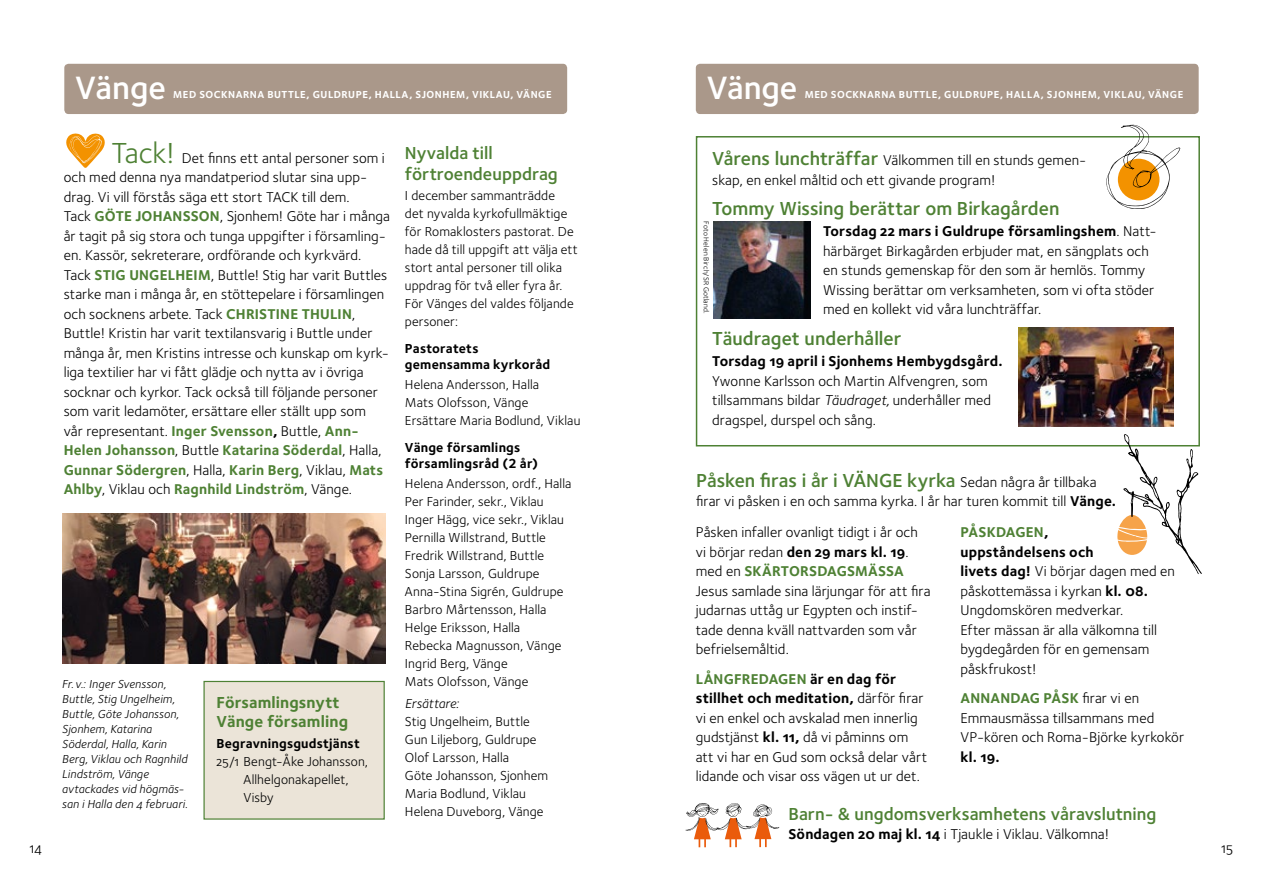
<style>
.page{position:relative;width:1263px;height:893px;background:#fff}
.page>*{position:absolute;margin:0;border:0;box-sizing:border-box;transform-origin:0 0}
.t1{font:33.45px "Foundry Sterling Demi OSF";color:#fff}
.t2{font:19.5px "Foundry Sterling Demi OSF";color:#4e8134}
.t3{font:18px/20.2px "Foundry Sterling Demi OSF";color:#4e8134}
.t4{font:16.5px/19.5px "Foundry Sterling Bold OSF";letter-spacing:.005em;color:#4e8134}
.t5{font:14.7px/19.5px "Foundry Sterling Book OSF";letter-spacing:.005em;color:#000}
.t6{font:14.7px/19.5px "Foundry Sterling Bold OSF";letter-spacing:.01em;color:#4e8134;text-align:justify}
.t7{font:14.7px/19.5px "Foundry Sterling Bold OSF";letter-spacing:.01em;color:#000}
.t8{font:13.5px/18px "Foundry Sterling Book OSF";letter-spacing:.01em;color:#000}
.t9{font:700 13.5px/16.5px "Foundry Sterling";letter-spacing:.015em;color:#000}
.t10{font:13.5px "Foundry Sterling Bold OSF";letter-spacing:.015em;color:#000}
.t11{font:13.5px "Foundry Sterling Book Italic OSF";letter-spacing:.005em;color:#000}
.t12{font:12px/15px "Foundry Sterling Book Italic OSF";letter-spacing:.01em;color:#000}
.t13{font:10.5px "Foundry Sterling Bold OSF";letter-spacing:.05em;color:#fff}
.t14{font:7.5px "Foundry Sterling Book OSF";letter-spacing:.02em;color:#000}
.s1{font-size:30px;color:#4e8134}
.s2{font-family:"Foundry Sterling Bold OSF";color:#4e8134}
.s3{font-family:"Foundry Sterling Bold OSF"}
.s4{font-family:"Foundry Sterling Book OSF";color:#000}
.s5{font-family:"Foundry Sterling Demi OSF";font-size:19.5px;color:#4e8134}
.s6{font-family:"Foundry Sterling Book OSF"}
.s7{font-family:"Foundry Sterling Book Italic OSF"}
.s8{font-family:"Foundry Sterling Book OSF";font-size:14.7px;color:#000}
.s9{color:#4e8134}
</style>
<div class="page">
<div style="left:696px;top:136px;width:504px;height:310px;border:2px solid #4e8134"></div>
<div style="left:64px;top:64px;width:503px;height:50px;background:#aa988a;border-radius:4px"></div>
<div style="left:696px;top:64px;width:503px;height:50px;background:#aa988a;border-radius:4px"></div>
<div style="left:203px;top:681px;width:182px;height:139px;background:#ebe4d8;border:1px solid #4e8134"></div>
<svg style="left:1106px;top:125px;width:74px;height:84px"></svg>
<img style="left:1018px;top:328px;width:155px;height:98px">
<img style="left:713px;top:221px;width:97px;height:98px">
<svg style="left:1117px;top:434px;width:85px;height:140px"></svg>
<svg style="left:685px;top:803px;width:94px;height:44px"></svg>
<img style="left:63px;top:513px;width:322px;height:150px">
<svg style="left:66px;top:134px;width:39px;height:34px"></svg>
<h1 class="t1" style="left:75px;top:64px;width:92px">Vänge</h1>
<p class="t13" style="left:173px;top:87px;width:380px">MED SOCKNARNA BUTTLE, GULDRUPE, HALLA, SJONHEM, VIKLAU, VÄNGE</p>
<p class="t5" style="left:64px;top:148px;width:328px;text-indent:48px"><span class="s1">Tack!</span> Det finns ett antal personer som i och med denna nya mandatperiod slutar sina upp&shy;drag. Vi vill förstås säga ett stort TACK till dem.<br>Tack <span class="s2">GÖTE JOHANSSON</span>, Sjonhem! Göte har i många år tagit på sig stora och tunga uppgifter i församling&shy;en. Kassör, sekreterare, ordförande och kyrkvärd.<br>Tack <span class="s2">STIG UNGELHEIM</span>, Buttle! Stig har varit Buttles starke man i många år, en stöttepelare i församlingen och socknens arbete. Tack <span class="s2">CHRISTINE THULIN</span>, Buttle! Kristin har varit textilansvarig i Buttle under många år, men Kristins intresse och kunskap om kyrk&shy;liga textilier har vi fått glädje och nytta av i övriga socknar och kyrkor. Tack också till följande personer som varit ledamöter, ersättare eller ställt upp som<br>vår representant. <span class="s2">Inger Svensson</span><span class="s3">,</span> Buttle, <span class="s2">Ann-</span></p>
<p class="t6" style="left:64px;top:440px;width:321px">Helen Johansson<span class="s4">, Buttle</span> Katarina Söderdal<span class="s4">, Halla, </span>Gunnar Södergren<span class="s4">, Halla,</span> Karin Berg<span class="s4">, Viklau,</span> Mats Ahlby<span class="s4">, Viklau och</span> Ragnhild Lindström<span class="s4">, Vänge.</span></p>
<p class="t12" style="left:62px;top:676px;width:127px">Fr. v.: Inger Svensson,<br>Buttle, Stig Ungelheim,<br>Buttle, Göte Johansson,<br>Sjonhem, Katarina<br>Söderdal, Halla, Karin<br>Berg, Viklau och Ragnhild<br>Lindström, Vänge avtackades vid högmäs&shy;san i Halla den 4 februari.</p>
<p class="t4" style="left:217px;top:692px;width:133px">Församlingsnytt<br>Vänge församling</p>
<p class="t10" style="left:217px;top:734px;width:145px">Begravningsgudstjänst</p>
<p class="t8" style="left:244px;top:752px;width:126px;text-indent:-27px">25/1 Bengt-Åke Johansson,<br>Allhelgonakapellet,<br>Visby</p>
<p class="t3" style="left:405px;top:143px;width:154px">Nyvalda till förtroendeuppdrag</p>
<p class="t8" style="left:405px;top:186px;width:174px">I december sammanträdde<br>det nyvalda kyrkofullmäktige för Romaklosters pastorat. De hade då till uppgift att välja ett stort antal personer till olika uppdrag för två eller fyra år.<br>För Vänges del valdes följande personer:</p>
<p class="t9" style="left:405px;top:340px;width:147px">Pastoratets gemensamma kyrkoråd</p>
<p class="t8" style="left:405px;top:375px;width:177px">Helena Andersson, Halla<br>Mats Olofsson, Vänge<br>Ersättare Maria Bodlund, Viklau</p>
<p class="t9" style="left:405px;top:439px;width:135px">Vänge församlings församlingsråd (2 år)</p>
<p class="t8" style="left:405px;top:474px;width:168px">Helena Andersson, ordf., Halla<br>Per Farinder, sekr., Viklau<br>Inger Hägg, vice sekr., Viklau<br>Pernilla Willstrand, Buttle<br>Fredrik Willstrand, Buttle<br>Sonja Larsson, Guldrupe<br>Anna-Stina Sigrén, Guldrupe<br>Barbro Mårtensson, Halla<br>Helge Eriksson, Halla<br>Rebecka Magnusson, Vänge<br>Ingrid Berg, Vänge<br>Mats Olofsson, Vänge</p>
<p class="t11" style="left:405px;top:694px;width:56px">Ersättare:</p>
<p class="t8" style="left:405px;top:712px;width:145px">Stig Ungelheim, Buttle<br>Gun Liljeborg, Guldrupe<br>Olof Larsson, Halla<br>Göte Johansson, Sjonhem<br>Maria Bodlund, Viklau<br>Helena Duveborg, Vänge</p>
<h1 class="t1" style="left:707px;top:64px;width:92px">Vänge</h1>
<p class="t13" style="left:805px;top:87px;width:380px">MED SOCKNARNA BUTTLE, GULDRUPE, HALLA, SJONHEM, VIKLAU, VÄNGE</p>
<p class="t5" style="left:712px;top:150px;width:375px"><span class="s5">Vårens lunchträffar</span> Välkommen till en stunds gemen&shy;skap, en enkel måltid och ett givande program!</p>
<h2 class="t2" style="left:712px;top:194px;width:349px">Tommy Wissing berättar om Birkagården</h2>
<p class="t7" style="left:823px;top:221px;width:335px">Torsdag 22 mars i Guldrupe församlingshem<span class="s6">. Natt-</span></p>
<p class="t5" style="left:823px;top:241px;width:332px">härbärget Birkagården erbjuder mat, en sängplats och en stunds gemenskap för den som är hemlös. Tommy Wissing berättar om verksamheten, som vi ofta stöder med en kollekt vid våra lunchträffar.</p>
<h2 class="t2" style="left:712px;top:325px;width:191px">Täudraget underhåller</h2>
<p class="t7" style="left:712px;top:351px;width:292px">Torsdag 19 april i Sjonhems Hembygdsgård.</p>
<p class="t5" style="left:712px;top:370px;width:280px">Ywonne Karlsson och Martin Alfvengren, som tillsammans bildar <span class="s7">Täudraget,</span> underhåller med dragspel, durspel och sång.</p>
<p class="t14" style="left:712px;top:221px;width:94px;rotate:90deg">Foto Helen Birch/SR Gotland.</p>
<h2 class="t2" style="left:696px;top:467px;width:402px">Påsken firas i år i VÄNGE kyrka <span class="s8">Sedan några år tillbaka</span></h2>
<p class="t5" style="left:696px;top:491px;width:421px">firar vi påsken i en och samma kyrka. I år har turen kommit till <span class="s3">Vänge.</span></p>
<p class="t5" style="left:696px;top:522px;width:223px">Påsken infaller ovanligt tidigt i år och vi börjar redan <span class="s3">den 29 mars kl. 19</span>.</p>
<p class="t6" style="left:696px;top:561px;width:210px"><span class="s4">med en</span> SKÄRTORSDAGSMÄSSA</p>
<p class="t5" style="left:696px;top:581px;width:236px">Jesus samlade sina lärjungar för att fira judarnas uttåg ur Egypten och instif&shy;tade denna kväll nattvarden som vår befrielsemåltid.</p>
<p class="t7" style="left:696px;top:668px;width:229px"><span class="s9">LÅNGFREDAGEN</span> är en dag för stillhet och meditation, <span class="s6">därför firar</span></p>
<p class="t5" style="left:696px;top:708px;width:233px">vi en enkel och avskalad men innerlig gudstjänst <span class="s3">kl. 11,</span> då vi påminns om att vi har en Gud som också delar vårt lidande och visar oss vägen ut ur det.</p>
<p class="t7" style="left:960px;top:522px;width:134px"><span class="s9">PÅSKDAGEN</span>, uppståndelsens och</p>
<p class="t5" style="left:960px;top:561px;width:216px"><span class="s3">livets dag!</span> Vi börjar dagen med en påskottemässa i kyrkan <span class="s3">kl. 08.<br></span>Ungdomskören medverkar.<br>Efter mässan är alla välkomna till bygdegården för en gemensam påskfrukost!</p>
<p class="t6" style="left:960px;top:688px;width:180px">ANNANDAG PÅSK <span class="s4">firar vi en</span></p>
<p class="t5" style="left:960px;top:708px;width:225px">Emmausmässa tillsammans med<br>VP-kören och Roma-Björke kyrkokör</p>
<p class="t7" style="left:960px;top:747px;width:41px">kl. 19.</p>
<p class="t3" style="left:788px;top:803px;width:369px">Barn- &amp; ungdomsverksamhetens våravslutning</p>
<p class="t5" style="left:788px;top:824px;width:322px"><span class="s3">Söndagen 20 maj kl. 14</span> i Tjaukle i Viklau. Välkomna!</p>
<p class="t5" style="left:30px;top:838px;width:13px">14</p>
<p class="t5" style="left:1221px;top:838px;width:13px">15</p>
</div>
